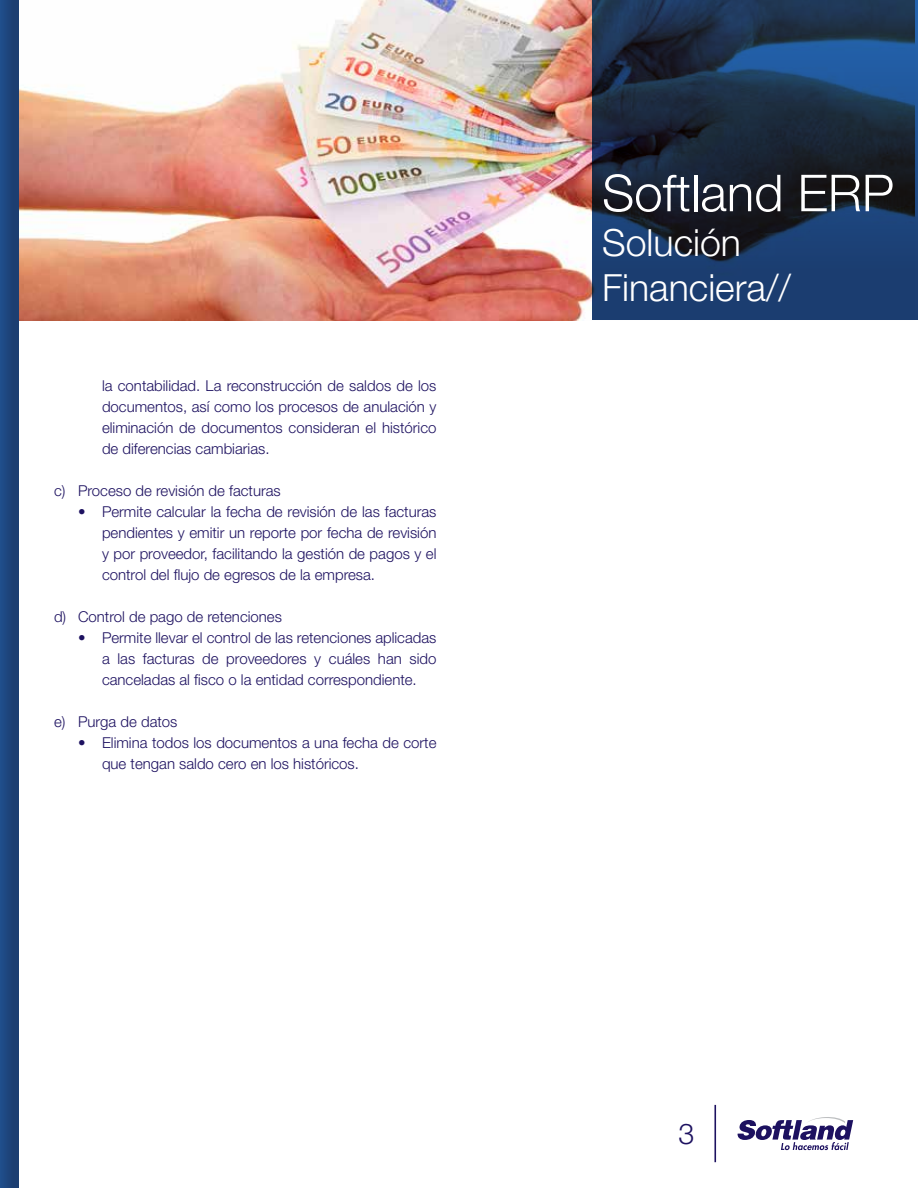
<style>
.page{position:relative;width:918px;height:1188px;background:#fff}
.page>*{position:absolute;margin:0;border:0;box-sizing:border-box;transform-origin:0 0}
.t1{font:300 51px "Helvetica Neue";color:#fff}
.t2{font:300 37.5px/45px "Helvetica Neue";color:#fff}
.t3{font:300 28.65px "Helvetica Neue";color:#1d1160}
.t4{font:300 15px/21px "Helvetica Neue";color:#1d1160;text-align:justify}
</style>
<div class="page">
<img style="left:19px;top:0;width:896px;height:321px">
<div style="left:0;top:0;width:19px;height:1188px;background:linear-gradient(to bottom,#1d437a,#1d437a)"></div>
<svg style="left:592px;top:0;width:326px;height:319px;background:#1b3150"></svg>
<svg style="left:737px;top:1117px;width:116px;height:33px"></svg>
<hr style="left:714px;top:1105px;width:2px;height:57px;background:#1d1160">
<p class="t4" style="left:102px;top:375px;width:336px">la contabilidad. La reconstrucción de saldos de los documentos, así como los procesos de anulación y eliminación de documentos consideran el histórico de diferencias cambiarias.</p>
<p class="t4" style="left:54px;top:480px;width:228px">c) Proceso de revisión de facturas</p>
<p class="t4" style="left:102px;top:501px;width:336px;text-indent:-24px">• Permite calcular la fecha de revisión de las facturas pendientes y emitir un reporte por fecha de revisión y por proveedor, facilitando la gestión de pagos y el control del flujo de egresos de la empresa.</p>
<p class="t4" style="left:54px;top:606px;width:229px">d) Control de pago de retenciones</p>
<p class="t4" style="left:102px;top:627px;width:336px;text-indent:-24px">• Permite llevar el control de las retenciones aplicadas a las facturas de proveedores y cuáles han sido canceladas al fisco o la entidad correspondiente.</p>
<p class="t4" style="left:54px;top:711px;width:125px">e) Purga de datos</p>
<p class="t4" style="left:102px;top:732px;width:336px;text-indent:-24px">• Elimina todos los documentos a una fecha de corte que tengan saldo cero en los históricos.</p>
<h1 class="t1" style="left:602px;top:162px;width:293px">Softland ERP</h1>
<h2 class="t2" style="left:602px;top:220px;width:190px">Solución<br>Financiera//</h2>
<h3 class="t3" style="left:679px;top:1116px;width:17px">3</h3>
</div>
